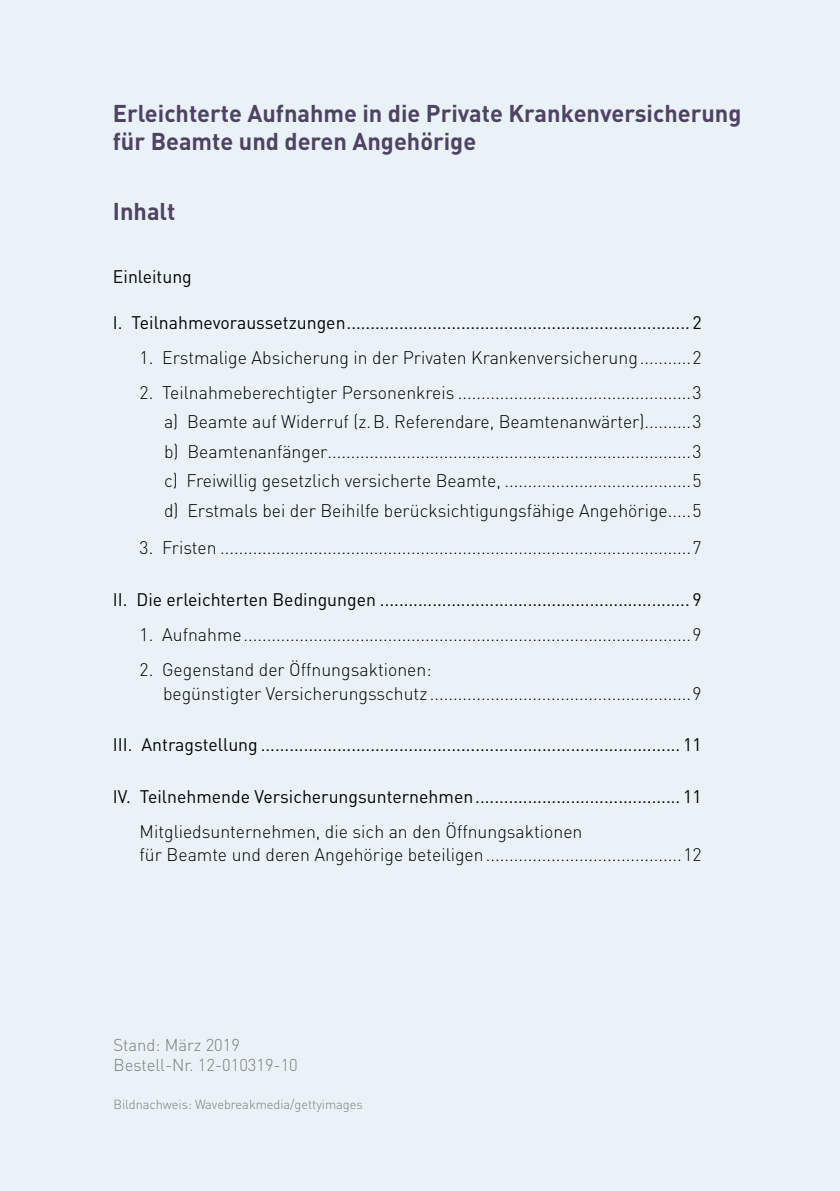
<style>
.page{position:relative;width:840px;height:1191px;background:#fff}
.page>*{position:absolute;margin:0;border:0;box-sizing:border-box;transform-origin:0 0}
.t1{font:700 24px/27.8px "DIN";color:#4f4264}
.t2{font:300 18px/29.4px "DIN";color:#000}
.t3{font:18px "DINOT";color:#000}
.t4{font:300 17px/20px "DIN";color:#7c7b7b}
.t5{font:300 13px "DIN";color:#7c7b7b}
</style>
<div class="page">
<div style="left:0;top:0;width:839px;height:1191px;background:#e9f3f7"></div>
<h1 class="t1" style="left:113px;top:98px;width:629px">Erleichterte Aufnahme in die Private Krankenversicherung für Beamte und deren Angehörige</h1>
<h1 class="t1" style="left:113px;top:197px;width:64px">Inhalt</h1>
<p class="t3" style="left:113px;top:264px;width:80px">Einleitung</p>
<p class="t3" style="left:113px;top:310px;width:589px">I. Teilnahmevoraussetzungen........................................................................ 2</p>
<p class="t2" style="left:139px;top:342px;width:563px">1. Erstmalige Absicherung in der Privaten Krankenversicherung...........2</p>
<p class="t2" style="left:164px;top:377px;width:538px;text-align:justify;text-indent:-24px">2. Teilnahmeberechtigter Personenkreis ..................................................3 a) Beamte auf Widerruf (z.B. Referendare, Beamtenanwärter)..........3 b) Beamtenanfänger..............................................................................3 c) Freiwillig gesetzlich versicherte Beamte, ........................................5 d) Erstmals bei der Beihilfe berücksichtigungsfähige Angehörige.....5</p>
<p class="t2" style="left:139px;top:533px;width:563px">3. Fristen .....................................................................................................7</p>
<p class="t3" style="left:113px;top:587px;width:589px">II. Die erleichterten Bedingungen ................................................................. 9</p>
<p class="t2" style="left:139px;top:619px;width:563px">1. Aufnahme................................................................................................9</p>
<p class="t2" style="left:163px;top:657px;width:540px;line-height:23.6px;text-indent:-23px">2. Gegenstand der Öffnungsaktionen:<br>begünstigter Versicherungsschutz ........................................................9</p>
<p class="t3" style="left:113px;top:732px;width:589px">III. Antragstellung ........................................................................................ 11</p>
<p class="t3" style="left:113px;top:784px;width:589px">IV. Teilnehmende Versicherungsunternehmen........................................... 11</p>
<p class="t2" style="left:139px;top:819px;width:563px;line-height:23.6px">Mitgliedsunternehmen, die sich an den Öffnungsaktionen<br>für Beamte und deren Angehörige beteiligen..........................................12</p>
<p class="t4" style="left:113px;top:1034px;width:186px">Stand: März 2019<br>Bestell-Nr. 12-010319-10</p>
<p class="t5" style="left:113px;top:1096px;width:251px">Bildnachweis: Wavebreakmedia/gettyimages</p>
</div>
